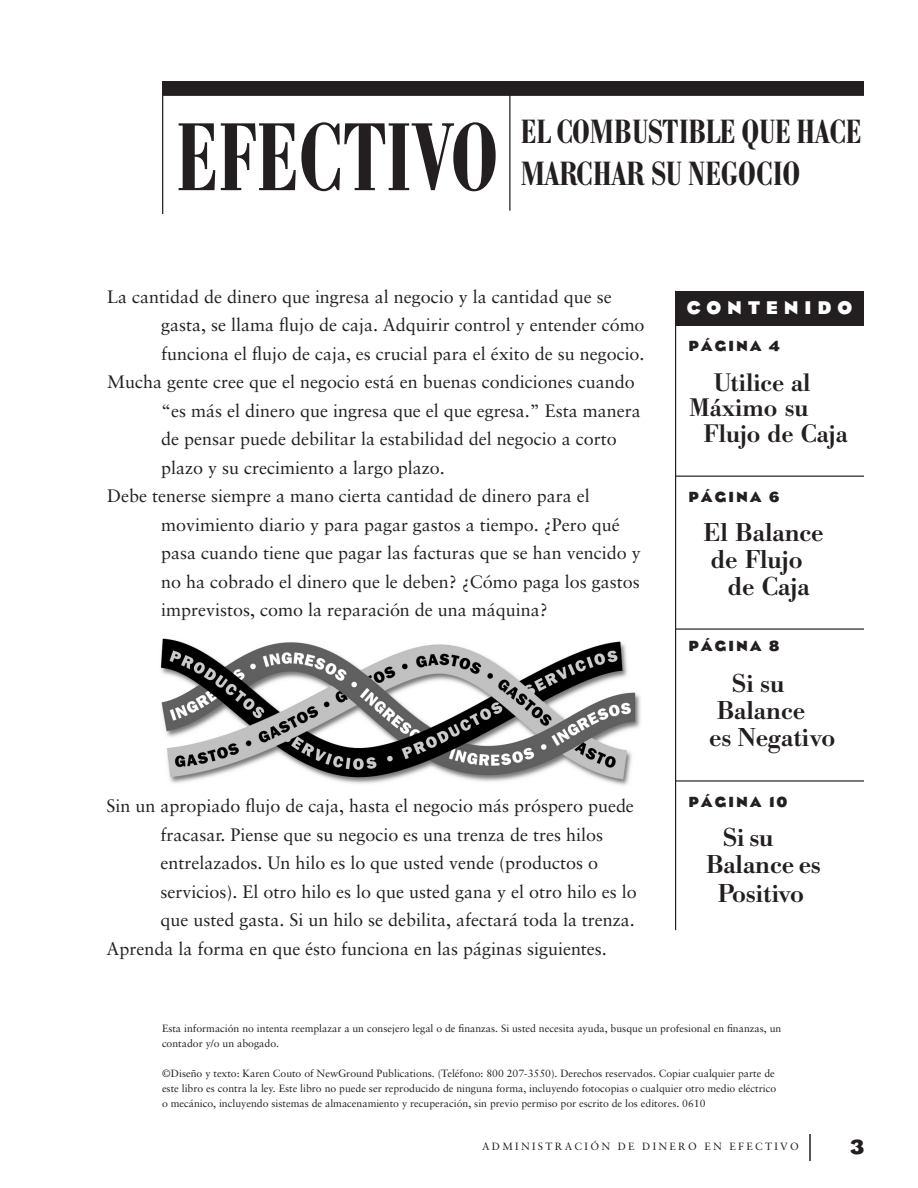
<style>
.page{position:relative;width:918px;height:1188px;background:#fff}
.page>*{position:absolute;margin:0;border:0;box-sizing:border-box;transform-origin:0 0}
.t1{font:500 condensed 94.5px "Bodoni BE";letter-spacing:.01em;color:#231f20;scale:.94 1}
.t2{font:500 condensed 33px/42px "Bodoni BE";color:#231f20}
.t3{font:500 25.5px/27.2px "Bodoni BE";color:#231f20;text-align:center}
.t4{font:500 25.05px "Bodoni BE";color:#231f20}
.t5{font:700 21px "Bureau Eagle";color:#231f20}
.t6{font:700 18.75px "Bureau Eagle";letter-spacing:.315em;color:#fff}
.t7{font:18px "Sabon";color:#231f20}
.t8{font:700 15px "Bureau Eagle";letter-spacing:.145em;color:#231f20}
.t9{font:10.5px/15px "Sabon";color:#231f20}
.t10{font:10.5px "Sabon";letter-spacing:.22em;color:#231f20}
</style>
<div class="page">
<hr style="left:809px;top:1134px;width:2px;height:27px;background:#231f20">
<img style="left:160px;top:638px;width:481px;height:147px">
<div style="left:675px;top:291px;width:189px;height:34px;background:#231f20"></div>
<hr style="left:675px;top:476px;width:189px;height:1px;background:#231f20">
<hr style="left:675px;top:628px;width:189px;height:2px;background:#231f20">
<hr style="left:675px;top:780px;width:189px;height:2px;background:#231f20">
<hr style="left:162px;top:82px;width:1px;height:132px;background:#231f20">
<hr style="left:509px;top:81px;width:1px;height:130px;background:#231f20">
<div style="left:162px;top:81px;width:702px;height:15px;background:#231f20"></div>
<hr style="left:675px;top:291px;width:1px;height:639px;background:#231f20">
<h1 class="t1" style="left:177px;top:105px;width:344px">EFECTIVO</h1>
<h2 class="t2" style="left:521px;top:112px;width:342px">EL COMBUSTIBLE QUE HACE<br>MARCHAR SU NEGOCIO</h2>
<p class="t7" style="left:107px;top:286px;width:506px">La cantidad de dinero que ingresa al negocio y la cantidad que se</p>
<p class="t7" style="left:161px;top:314px;width:485px">gasta, se llama flujo de caja. Adquirir control y entender cómo</p>
<p class="t7" style="left:161px;top:343px;width:485px">funciona el flujo de caja, es crucial para el éxito de su negocio.</p>
<p class="t7" style="left:107px;top:371px;width:529px">Mucha gente cree que el negocio está en buenas condiciones cuando</p>
<p class="t7" style="left:161px;top:400px;width:481px">“es más el dinero que ingresa que el que egresa.” Esta manera</p>
<p class="t7" style="left:161px;top:428px;width:457px">de pensar puede debilitar la estabilidad del negocio a corto</p>
<p class="t7" style="left:161px;top:457px;width:285px">plazo y su crecimiento a largo plazo.</p>
<p class="t7" style="left:107px;top:485px;width:484px">Debe tenerse siempre a mano cierta cantidad de dinero para el</p>
<p class="t7" style="left:161px;top:514px;width:460px">movimiento diario y para pagar gastos a tiempo. ¿Pero qué</p>
<p class="t7" style="left:161px;top:542px;width:481px">pasa cuando tiene que pagar las facturas que se han vencido y</p>
<p class="t7" style="left:161px;top:571px;width:480px">no ha cobrado el dinero que le deben? ¿Cómo paga los gastos</p>
<p class="t7" style="left:161px;top:599px;width:388px">imprevistos, como la reparación de una máquina?</p>
<p class="t7" style="left:107px;top:795px;width:529px">Sin un apropiado flujo de caja, hasta el negocio más próspero puede</p>
<p class="t7" style="left:161px;top:824px;width:444px">fracasar. Piense que su negocio es una trenza de tres hilos</p>
<p class="t7" style="left:161px;top:852px;width:439px">entrelazados. Un hilo es lo que usted vende (productos o</p>
<p class="t7" style="left:161px;top:881px;width:478px">servicios). El otro hilo es lo que usted gana y el otro hilo es lo</p>
<p class="t7" style="left:161px;top:909px;width:476px">que usted gasta. Si un hilo se debilita, afectará toda la trenza.</p>
<p class="t7" style="left:107px;top:938px;width:502px">Aprenda la forma en que ésto funciona en las páginas siguientes.</p>
<p class="t6" style="left:687px;top:297px;width:167px">CONTENIDO</p>
<p class="t8" style="left:688px;top:338px;width:93px">PÁGINA 4</p>
<h3 class="t4" style="left:714px;top:368px;width:98px">Utilice al</h3>
<h3 class="t4" style="left:689px;top:393px;width:121px">Máximo su</h3>
<h3 class="t4" style="left:704px;top:419px;width:146px">Flujo de Caja</h3>
<p class="t8" style="left:688px;top:488px;width:93px">PÁGINA 6</p>
<h3 class="t3" style="left:703px;top:519px;width:122px">El Balance de Flujo de Caja</h3>
<p class="t8" style="left:688px;top:638px;width:93px">PÁGINA 8</p>
<h3 class="t3" style="left:709px;top:670px;width:128px;text-align:left;text-indent:22px">Si su<br>Balance<br>es Negativo</h3>
<p class="t8" style="left:688px;top:793px;width:100px">PÁGINA 10</p>
<h3 class="t3" style="left:722px;top:825px;width:52px">Si su</h3>
<h3 class="t3" style="left:706px;top:852px;width:116px">Balance es</h3>
<h3 class="t3" style="left:718px;top:880px;width:87px">Positivo</h3>
<p class="t9" style="left:162px;top:1021px;width:621px">Esta información no intenta reemplazar a un consejero legal o de finanzas. Si usted necesita ayuda, busque un profesional en finanzas, un contador y/o un abogado.</p>
<p class="t9" style="left:162px;top:1066px;width:616px">©Diseño y texto: Karen Couto of NewGround Publications. (Teléfono: 800 207-3550). Derechos reservados. Copiar cualquier parte de este libro es contra la ley. Este libro no puede ser reproducido de ninguna forma, incluyendo fotocopias o cualquier otro medio eléctrico o mecánico, incluyendo sistemas de almacenamiento y recuperación, sin previo permiso por escrito de los editores. 0610</p>
<p class="t10" style="left:482px;top:1140px;width:318px">ADMINISTRACIÓN DE DINERO EN EFECTIVO</p>
<p class="t5" style="left:850px;top:1136px;width:15px">3</p>
</div>
